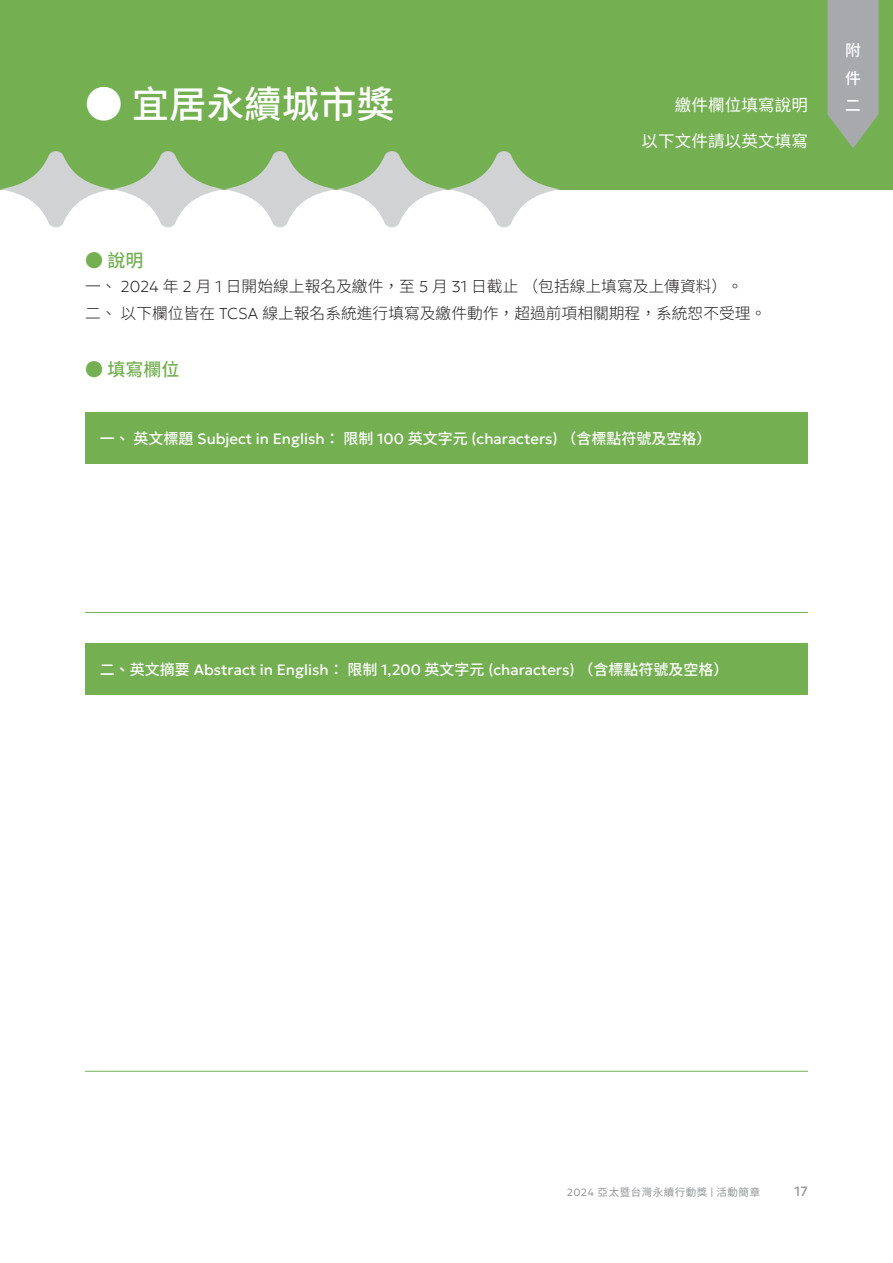
<style>
.page{position:relative;width:893px;height:1263px;background:#fff}
.page>*{position:absolute;margin:0;border:0;box-sizing:border-box;transform-origin:0 0}
.t1{font:500 37.5px "Noto Sans TC";color:#fff}
.t2{font:500 18px "Noto Sans TC";color:#74b052}
.t3{font:16.5px "Noto Sans TC";letter-spacing:.01em;color:#fff}
.t4{font:300 15.75px "Noto Sans TC";color:#231f20}
.t5{font:500 15.75px/27.3px "Noto Sans TC";color:#fff;text-align:justify}
.t6{font:15px "Geologica";color:#fff}
.t7{font:13.5px "Geologica";color:#939598}
.t8{font:10.5px "Noto Sans TC";letter-spacing:.05em;color:#939598}
.s1{font-family:"Geologica";font-weight:100}
.s2{font-family:"Noto Sans TC";font-weight:500}
.s3{font-family:"Geologica";font-weight:300}
</style>
<div class="page">
<div style="left:0;top:0;width:893px;height:189px;background:#74b052"></div>
<div style="left:85px;top:413px;width:723px;height:51px;background:#74b052"></div>
<hr style="left:85px;top:612px;width:723px;height:1px;background:#74b052">
<div style="left:85px;top:644px;width:723px;height:51px;background:#74b052"></div>
<hr style="left:85px;top:1071px;width:723px;height:1px;background:#74b052">
<svg style="left:827px;top:0;width:51px;height:148px"></svg>
<svg style="left:0;top:151px;width:560px;height:77px"></svg>
<p class="t1" style="left:85px;top:83px;width:311px">● 宜居永續城市獎</p>
<p class="t3" style="left:675px;top:96px;width:135px">繳件欄位填寫說明</p>
<p class="t3" style="left:641px;top:132px;width:168px">以下文件請以英文填寫</p>
<p class="t5" style="left:845px;top:37px;width:17px">附件二</p>
<p class="t2" style="left:85px;top:250px;width:60px">● 說明</p>
<p class="t4" style="left:85px;top:277px;width:659px">一、 <span class="s1">2024</span> 年 <span class="s1">2</span> 月 <span class="s1">1</span> 日開始線上報名及繳件，至 <span class="s1">5</span> 月 <span class="s1">31</span> 日截止（包括線上填寫及上傳資料）。</p>
<p class="t4" style="left:85px;top:304px;width:683px">二、以下欄位皆在 <span class="s1">TCSA</span> 線上報名系統進行填寫及繳件動作，超過前項相關期程，系統恕不受理。</p>
<p class="t2" style="left:85px;top:359px;width:96px">● 填寫欄位</p>
<p class="t6" style="left:100px;top:426px;width:613px"><span class="s2">一、英文標題</span> Subject in English<span class="s2">：限制</span> 100 <span class="s2">英文字元</span> (characters) <span class="s2">（含標點符號及空格）</span></p>
<p class="t6" style="left:100px;top:657px;width:630px"><span class="s2">二、英文摘要</span> Abstract in English<span class="s2">：限制</span> 1,200 <span class="s2">英文字元</span> (characters) <span class="s2">（含標點符號及空格）</span></p>
<p class="t8" style="left:567px;top:1186px;width:195px"><span class="s3">2024</span> 亞太暨台灣永續行動獎 <span class="s3">|</span> 活動簡章</p>
<p class="t7" style="left:795px;top:1180px;width:15px">17</p>
</div>
